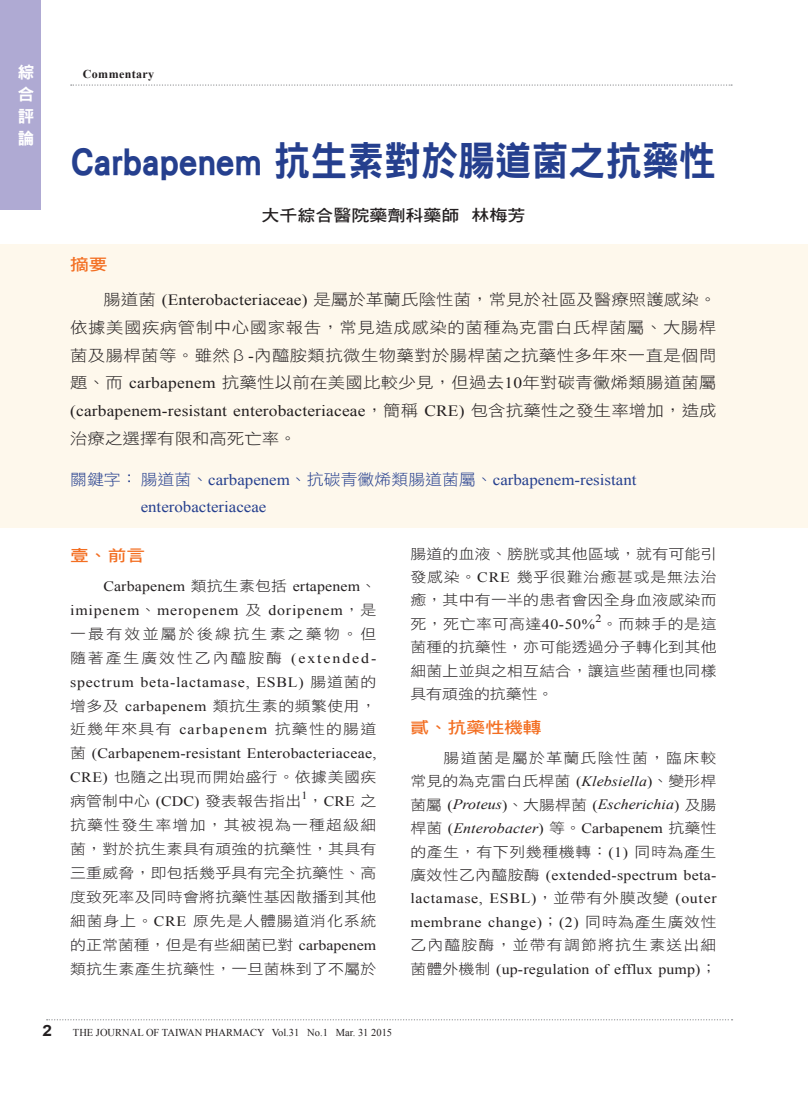
<style>
.page{position:relative;width:808px;height:1106px;background:#fff}
.page>*{position:absolute;margin:0;border:0;box-sizing:border-box;transform-origin:0 0}
._01-文標{font:40.5px "DF Hei Std W9";color:#253f8e;scale:.91 1}
.t1{font:16.5px/22px "DF Hei Std W9";color:#fff;text-align:justify}
._02-作者{font:16.2px "DF Hei Std W7";color:#231f20;scale:1.11 1}
._03-大標壹{font:15.9px "DF Hei Std W7";color:#f36e21;scale:1.18 1}
.中文摘要-內文{font:15.75px/28px "DF Hei Std W3";letter-spacing:.015em;color:#231f20;text-align:justify;scale:1.11 1}
.關鍵詞-中文{font:15.75px/27px "Times New Roman";color:#253f8e;scale:1.08 1}
.t2{font:700 15.6px "Arial";color:#231f20;scale:1.11 1}
.一般內文{font:14.4px/23.4px "DF Hei Std W3";letter-spacing:.015em;color:#231f20;text-align:justify;scale:1.11 1}
.一般內文-2{font:14.4px/23.9px "Times New Roman";letter-spacing:.015em;color:#231f20;text-align:justify;scale:1.11 1}
.t3{font:700 12px "Times New Roman";letter-spacing:.03em;color:#231f20}
.一般內文-3{font:10.95px "Times New Roman";color:#231f20;scale:1.11 1}
.t4{font:10.5px "Times New Roman";color:#231f20}
.s1{font-family:"Times New Roman"}
.s2{font-family:"DF Hei Std W3"}
.s3{font-family:"Times New Roman";font-style:italic}
</style>
<div class="page">
<svg style="left:71px;top:84px;width:661px;height:2px"></svg>
<svg style="left:47px;top:1019px;width:685px;height:1px"></svg>
<div style="left:0;top:0;width:41px;height:209px;background:#afaad3"></div>
<div style="left:0;top:244px;width:808px;height:283px;background:#fef8ec"></div>
<p class="t1" style="left:18px;top:60px;width:17px">綜合評論</p>
<p class="t3" style="left:83px;top:66px;width:73px">Commentary</p>
<p class="_01-文標" style="left:71px;top:139px;width:711px">Carbapenem 抗生素對於腸道菌之抗藥性</p>
<p class="_02-作者" style="left:261px;top:206px;width:239px">大千綜合醫院藥劑科藥師 林梅芳</p>
<p class="_03-大標壹" style="left:70px;top:255px;width:33px">摘要</p>
<p class="中文摘要-內文" style="left:70px;top:284px;width:584px;text-indent:33px">腸道菌 <span class="s1">(Enterobacteriaceae)</span> 是屬於革蘭氏陰性菌，常見於社區及醫療照護感染。依據美國疾病管制中心國家報告，常見造成感染的菌種為克雷白氏桿菌屬、大腸桿菌及腸桿菌等。雖然β<span class="s1">-</span>內醯胺類抗微生物藥對於腸桿菌之抗藥性多年來一直是個問題、而 <span class="s1">carbapenem</span> 抗藥性以前在美國比較少見，但過去<span class="s1">10</span>年對碳青黴烯類腸道菌屬<span class="s1">(carbapenem-resistant enterobacteriaceae</span>，簡稱 <span class="s1">CRE)</span> 包含抗藥性之發生率增加，造成治療之選擇有限和高死亡率。</p>
<p class="關鍵詞-中文" style="left:141px;top:466px;width:461px;text-indent:-70px"><span class="s2">關鍵字：腸道菌、</span>carbapenem<span class="s2">、抗碳青黴烯類腸道菌屬、</span>carbapenem-resistant enterobacteriaceae</p>
<p class="_03-大標壹" style="left:70px;top:546px;width:65px">壹、前言</p>
<p class="一般內文-2" style="left:70px;top:574px;width:277px;text-indent:33px">Carbapenem <span class="s2">類抗生素包括</span> ertapenem<span class="s2">、</span>imipenem<span class="s2">、</span>meropenem <span class="s2">及</span> doripenem<span class="s2">，是一最有效並屬於後線抗生素之藥物。但隨著產生廣效性乙內醯胺酶</span> (extended&shy;spectrum beta-lactamase, ESBL) <span class="s2">腸道菌的增多及</span> carbapenem <span class="s2">類抗生素的頻繁使用，近幾年來具有</span> carbapenem <span class="s2">抗藥性的腸道菌</span> (Carbapenem-resistant Enterobacteriaceae, CRE) <span class="s2">也隨之出現而開始盛行。依據美國疾病管制中心</span> (CDC) <span class="s2">發表報告指出，</span>CRE <span class="s2">之</span></p>
<p class="一般內文" style="left:410px;top:541px;width:277px">腸道的血液、膀胱或其他區域，就有可能引發感染。<span class="s1">CRE</span> 幾乎很難治癒甚或是無法治癒，其中有一半的患者會因全身血液感染而死，死亡率可高達<span class="s1">40-50%</span></p>
<p class="一般內文-3" style="left:595px;top:610px;width:7px">2</p>
<p class="一般內文" style="left:410px;top:611px;width:277px;text-indent:192px">。而棘手的是這菌種的抗藥性，亦可能透過分子轉化到其他細菌上並與之相互結合，讓這些菌種也同樣具有頑強的抗藥性。</p>
<p class="_03-大標壹" style="left:410px;top:718px;width:113px">貳、抗藥性機轉</p>
<p class="一般內文" style="left:410px;top:745px;width:277px;text-indent:33px">腸道菌是屬於革蘭氏陰性菌，臨床較常見的為克雷白氏桿菌 <span class="s1">(</span><span class="s3">Klebsiella</span><span class="s1">)</span>、變形桿菌屬 <span class="s1">(</span><span class="s3">Proteus</span><span class="s1">)</span>、大腸桿菌 <span class="s1">(</span><span class="s3">Escherichia</span><span class="s1">)</span> 及腸桿菌 <span class="s1">(</span><span class="s3">Enterobacter</span><span class="s1">)</span> 等。<span class="s1">Carbapenem</span> 抗藥性的產生，有下列幾種機轉：<span class="s1">(1)</span> 同時為產生廣效性乙內醯胺酶 <span class="s1">(extended-spectrum beta&shy;lactamase, ESBL)</span>，並帶有外膜改變 <span class="s1">(outer membrane change)</span>；<span class="s1">(2)</span> 同時為產生廣效性乙內醯胺酶，並帶有調節將抗生素送出細菌體外機制 <span class="s1">(up-regulation of efflux pump)</span>；</p>
<p class="一般內文-3" style="left:301px;top:788px;width:7px">1</p>
<p class="一般內文" style="left:70px;top:812px;width:277px;line-height:23.9px">抗藥性發生率增加，其被視為一種超級細菌，對於抗生素具有頑強的抗藥性，其具有三重威脅，即包括幾乎具有完全抗藥性、高度致死率及同時會將抗藥性基因散播到其他細菌身上。<span class="s1">CRE</span> 原先是人體腸道消化系統的正常菌種，但是有些細菌已對 <span class="s1">carbapenem</span>類抗生素產生抗藥性，一旦菌株到了不屬於</p>
<p class="t2" style="left:43px;top:1020px;width:10px">2</p>
<p class="t4" style="left:73px;top:1025px;width:321px">THE JOURNAL OF TAIWAN PHARMACY Vol.31 No.1 Mar. 31 2015</p>
</div>
